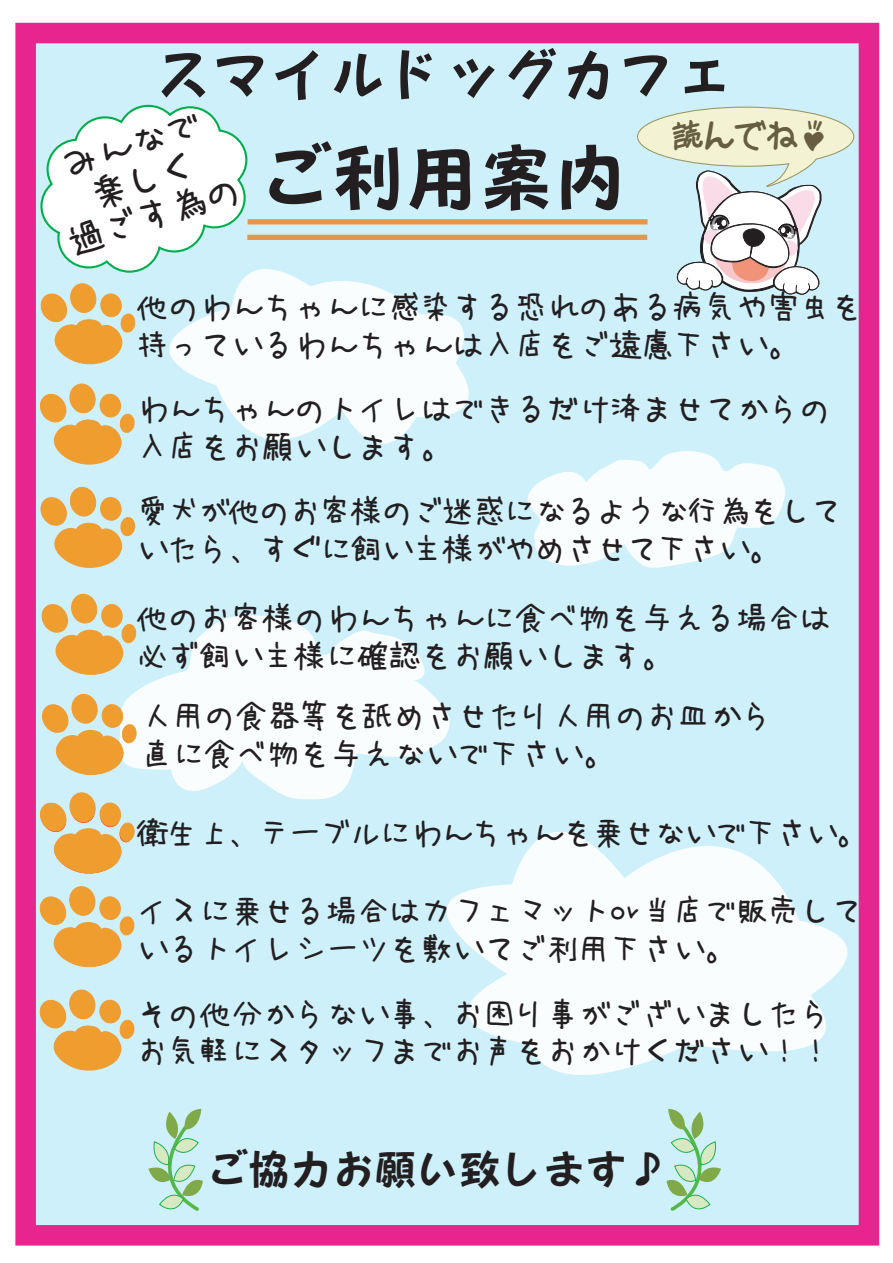
<style>
.page{position:relative;width:893px;height:1263px;background:#fff}
.page>*{position:absolute;margin:0;border:0;box-sizing:border-box;transform-origin:0 0}
.t1{font:73.65px "SH KAKU POP W7";color:#231f20}
.t2{font:57.9px "SH KAKU POP W7";color:#231f20}
.t3{font:42.15px "SH KAKU POP W7";color:#231f20}
.t4{font:35.7px/36.9px "aquafont";color:#231f20;text-align:center}
.t5{font:31.5px/38px "aquafont";color:#231f20}
.t6{font:31.5px/38px "aquafont";letter-spacing:-.03em;color:#231f20}
.t7{font:31.5px "aquafont";letter-spacing:-.035em;color:#231f20}
.t8{font:31.5px "mikachan PB";color:#675e41}
</style>
<div class="page">
<div style="left:30px;top:27px;width:841px;height:1202px;background:#cdf0fb"></div>
<svg style="left:447px;top:832px;width:400px;height:243px;fill:#f9fdfe"></svg>
<svg style="left:528px;top:451px;width:257px;height:117px"></svg>
<svg style="left:125px;top:615px;width:325px;height:184px;fill:#f9fdfe"></svg>
<svg style="left:169px;top:269px;width:300px;height:175px;fill:#f9fdfe"></svg>
<svg style="left:148px;top:1108px;width:55px;height:103px"></svg>
<svg style="left:667px;top:1108px;width:54px;height:103px"></svg>
<div style="left:15px;top:23px;width:864px;height:1222px;border:21px solid #e8258e"></div>
<svg style="left:40px;top:104px;width:208px;height:170px"></svg>
<div style="left:248px;top:219px;width:400px;height:5px;background:#e99251"></div>
<div style="left:247px;top:235px;width:400px;height:5px;background:#e99251"></div>
<img style="left:70px;top:791px;width:64px;height:9px">
<svg style="left:636px;top:106px;width:219px;height:189px"></svg>
<div style="left:70px;top:283px;width:26px;height:30px;background:#f09d30;border-radius:50%"></div>
<div style="left:70px;top:283px;width:26px;height:30px;border:1px solid #ed9c37;border-radius:50%"></div>
<svg style="left:40px;top:291px;width:96px;height:74px"></svg>
<div style="left:70px;top:384px;width:25px;height:29px;background:#f09d30;border-radius:50%"></div>
<div style="left:69px;top:383px;width:27px;height:30px;border:1px solid #ed9c37;border-radius:50%"></div>
<svg style="left:40px;top:391px;width:95px;height:74px"></svg>
<div style="left:70px;top:487px;width:26px;height:29px;background:#f09d30;border-radius:50%"></div>
<div style="left:70px;top:487px;width:26px;height:30px;border:1px solid #ed9c37;border-radius:50%"></div>
<svg style="left:40px;top:495px;width:96px;height:73px"></svg>
<div style="left:71px;top:594px;width:26px;height:29px;background:#f09d30;border-radius:50%"></div>
<div style="left:71px;top:594px;width:26px;height:30px;border:1px solid #ed9c37;border-radius:50%"></div>
<svg style="left:41px;top:602px;width:96px;height:81px"></svg>
<div style="left:72px;top:694px;width:25px;height:29px;background:#f09d30;border-radius:50%"></div>
<div style="left:71px;top:694px;width:27px;height:30px;border:1px solid #ed9c37;border-radius:50%"></div>
<svg style="left:42px;top:702px;width:95px;height:81px"></svg>
<div style="left:70px;top:792px;width:25px;height:30px;background:#f09d30;border-radius:50%"></div>
<div style="left:69px;top:792px;width:27px;height:30px;border:1px solid #ed9c37;border-radius:50%"></div>
<svg style="left:40px;top:800px;width:95px;height:74px"></svg>
<div style="left:70px;top:886px;width:25px;height:30px;background:#f09d30;border-radius:50%"></div>
<div style="left:69px;top:886px;width:26px;height:30px;border:1px solid #ed9c37;border-radius:50%"></div>
<svg style="left:39px;top:894px;width:96px;height:74px"></svg>
<div style="left:70px;top:990px;width:25px;height:29px;background:#f09d30;border-radius:50%"></div>
<div style="left:69px;top:989px;width:26px;height:30px;border:1px solid #ed9c37;border-radius:50%"></div>
<svg style="left:39px;top:997px;width:96px;height:74px"></svg>
<h2 class="t2" style="left:155px;top:46px;width:580px">スマイルドッグカフェ</h2>
<p class="t4" style="left:41px;top:154px;width:180px;rotate:-18deg">みんなで楽しく<br>過ごす為の</p>
<p class="t8" style="left:672px;top:118px;width:159px">読んでね♪</p>
<h1 class="t1" style="left:258px;top:140px;width:370px">ご利用案内</h1>
<p class="t5" style="left:137px;top:288px;width:728px">他のわんちゃんに感染する恐れのある病気や害虫を持っているわんちゃんは入店をご遠慮下さい。</p>
<p class="t5" style="left:137px;top:390px;width:696px">わんちゃんのトイレはできるだけ済ませてからの入店をお願いします。</p>
<p class="t6" style="left:137px;top:492px;width:707px">愛犬が他のお客様のご迷惑になるような行為をしていたら、すぐに飼い主様がやめさせて下さい。</p>
<p class="t5" style="left:137px;top:599px;width:696px">他のお客様のわんちゃんに食べ物を与える場合は必ず飼い主様に確認をお願いします。</p>
<p class="t5" style="left:141px;top:696px;width:633px">人用の食器等を舐めさせたり人用のお皿から直に食べ物を与えないで下さい。</p>
<p class="t7" style="left:136px;top:816px;width:733px">衛生上、テーブルにわんちゃんを乗せないで下さい。</p>
<p class="t5" style="left:137px;top:892px;width:728px">イスに乗せる場合はカフェマットor当店で販売しているトイレシーツを敷いてご利用下さい。</p>
<p class="t5" style="left:137px;top:994px;width:696px">その他分からない事、お困り事がございましたらお気軽にスタッフまでお声をおかけください！！</p>
<h3 class="t3" style="left:206px;top:1148px;width:464px">ご協力お願い致します♪</h3>
</div>
